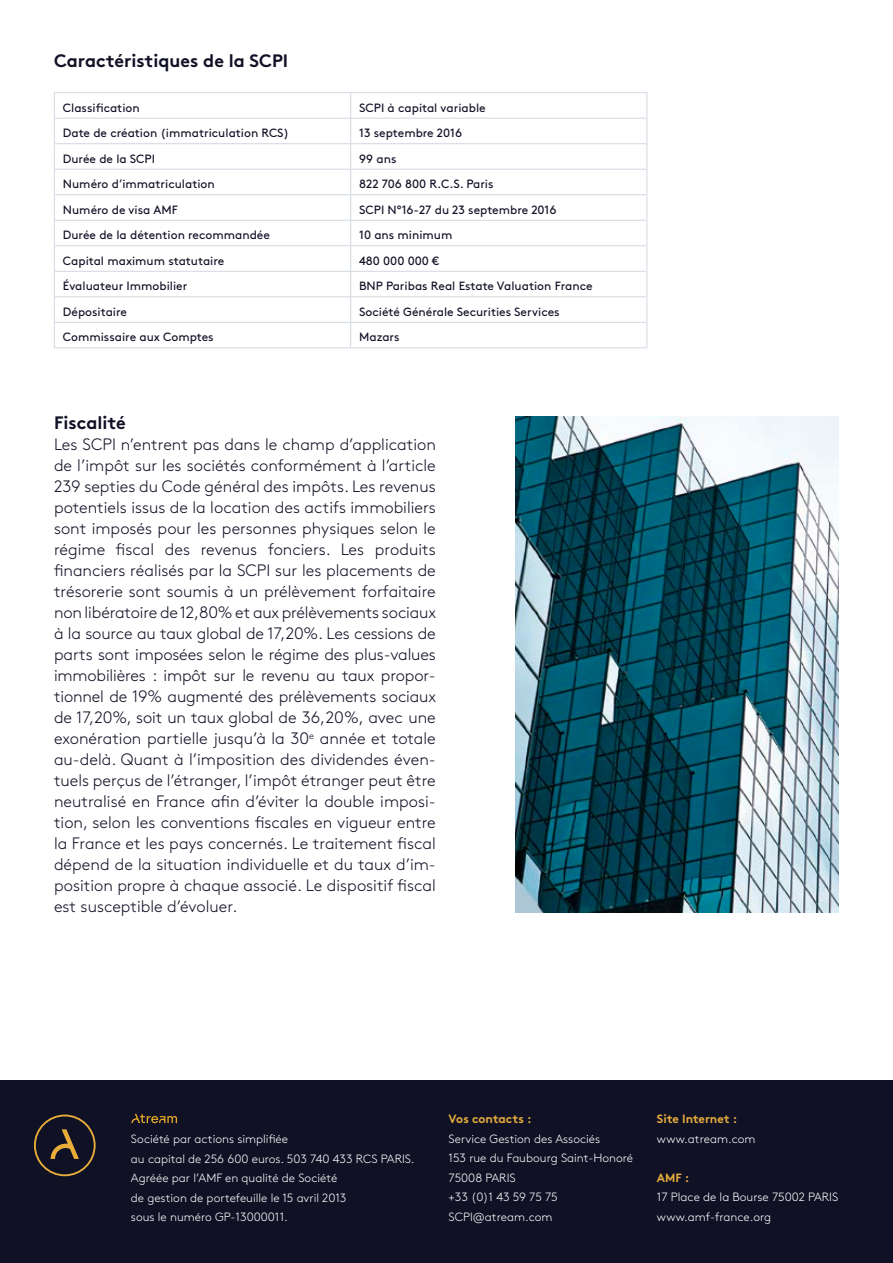
<style>
.page{position:relative;width:893px;height:1263px;background:#fff}
.page>*{position:absolute;margin:0;border:0;box-sizing:border-box;transform-origin:0 0}
.Titre_niveau_2{font:700 18px "Brown";color:#111126}
.Texte_courant_noir{font:300 16.5px/21px "Brown";color:#111126;text-align:justify}
.t1{font:12px "Brown";color:#111126}
.t2{font:300 12px/19.5px "Brown";color:#fff}
.t3{font:700 12px "Brown";color:#e8ae3c}
</style>
<div class="page">
<img style="left:516px;top:416px;width:323px;height:496px">
<hr style="left:54px;top:92px;width:297px;height:1px;background:#d2d7e0">
<hr style="left:351px;top:92px;width:296px;height:1px;background:#d2d7e0">
<hr style="left:54px;top:118px;width:297px;height:1px;background:#d2d7e0">
<hr style="left:351px;top:118px;width:296px;height:1px;background:#d2d7e0">
<hr style="left:54px;top:143px;width:297px;height:1px;background:#d2d7e0">
<hr style="left:351px;top:143px;width:296px;height:1px;background:#d2d7e0">
<hr style="left:54px;top:169px;width:297px;height:1px;background:#d2d7e0">
<hr style="left:351px;top:169px;width:296px;height:1px;background:#d2d7e0">
<hr style="left:54px;top:194px;width:297px;height:1px;background:#d2d7e0">
<hr style="left:351px;top:194px;width:296px;height:1px;background:#d2d7e0">
<hr style="left:54px;top:220px;width:297px;height:1px;background:#d2d7e0">
<hr style="left:351px;top:220px;width:296px;height:1px;background:#d2d7e0">
<hr style="left:54px;top:245px;width:297px;height:1px;background:#d2d7e0">
<hr style="left:351px;top:245px;width:296px;height:1px;background:#d2d7e0">
<hr style="left:54px;top:271px;width:297px;height:1px;background:#d2d7e0">
<hr style="left:351px;top:271px;width:296px;height:1px;background:#d2d7e0">
<hr style="left:54px;top:296px;width:297px;height:1px;background:#d2d7e0">
<hr style="left:351px;top:296px;width:296px;height:1px;background:#d2d7e0">
<hr style="left:54px;top:322px;width:297px;height:1px;background:#d2d7e0">
<svg style="left:54px;top:93px;width:1px;height:254px"></svg>
<hr style="left:351px;top:322px;width:296px;height:1px;background:#d2d7e0">
<svg style="left:350px;top:93px;width:1px;height:254px"></svg>
<svg style="left:646px;top:93px;width:1px;height:254px"></svg>
<hr style="left:54px;top:347px;width:297px;height:1px;background:#d2d7e0">
<hr style="left:351px;top:347px;width:296px;height:1px;background:#d2d7e0">
<div style="left:0;top:1080px;width:893px;height:183px;background:#111126"></div>
<svg style="left:34px;top:1114px;width:62px;height:62px"></svg>
<svg style="left:131px;top:1114px;width:46px;height:9px"></svg>
<p class="Titre_niveau_2" style="left:54px;top:46px;width:236px">Caractéristiques de la SCPI</p>
<p class="t1" style="left:63px;top:98px;width:78px">Classification</p>
<p class="t1" style="left:359px;top:98px;width:128px">SCPI à capital variable</p>
<p class="t1" style="left:63px;top:124px;width:228px">Date de création (immatriculation RCS)</p>
<p class="t1" style="left:359px;top:124px;width:104px">13 septembre 2016</p>
<p class="t1" style="left:63px;top:149px;width:94px">Durée de la SCPI</p>
<p class="t1" style="left:359px;top:149px;width:39px">99 ans</p>
<p class="t1" style="left:63px;top:175px;width:153px">Numéro d’immatriculation</p>
<p class="t1" style="left:359px;top:175px;width:136px">822 706 800 R.C.S. Paris</p>
<p class="t1" style="left:63px;top:200px;width:116px">Numéro de visa AMF</p>
<p class="t1" style="left:359px;top:200px;width:199px">SCPI N°16-27 du 23 septembre 2016</p>
<p class="t1" style="left:63px;top:226px;width:209px">Durée de la détention recommandée</p>
<p class="t1" style="left:359px;top:226px;width:95px">10 ans minimum</p>
<p class="t1" style="left:63px;top:251px;width:163px">Capital maximum statutaire</p>
<p class="t1" style="left:359px;top:251px;width:81px">480 000 000 €</p>
<p class="t1" style="left:63px;top:277px;width:126px">Évaluateur Immobilier</p>
<p class="t1" style="left:359px;top:277px;width:235px">BNP Paribas Real Estate Valuation France</p>
<p class="t1" style="left:63px;top:302px;width:66px">Dépositaire</p>
<p class="t1" style="left:359px;top:302px;width:202px">Société Générale Securities Services</p>
<p class="t1" style="left:63px;top:328px;width:152px">Commissaire aux Comptes</p>
<p class="t1" style="left:359px;top:328px;width:42px">Mazars</p>
<p class="Titre_niveau_2" style="left:54px;top:408px;width:73px">Fiscalité</p>
<p class="Texte_courant_noir" style="left:54px;top:433px;width:384px">Les SCPI n’entrent pas dans le champ d’application de l’impôt sur les sociétés conformément à l’article 239 septies du Code général des impôts. Les revenus potentiels issus de la location des actifs immobiliers sont imposés pour les personnes physiques selon le régime fiscal des revenus fonciers. Les produits financiers réalisés par la SCPI sur les placements de trésorerie sont soumis à un prélèvement forfaitaire non libératoire de 12,80% et aux prélèvements sociaux à la source au taux global de 17,20%. Les cessions de parts sont imposées selon le régime des plus-values immobilières : impôt sur le revenu au taux propor&shy;tionnel de 19% augmenté des prélèvements sociaux de 17,20%, soit un taux global de 36,20%, avec une exonération partielle jusqu’à la 30<sup>e</sup> année et totale au-delà. Quant à l’imposition des dividendes éven&shy;tuels perçus de l’étranger, l’impôt étranger peut être neutralisé en France afin d’éviter la double imposi&shy;tion, selon les conventions fiscales en vigueur entre la France et les pays concernés. Le traitement fiscal dépend de la situation individuelle et du taux d’im&shy;position propre à chaque associé. Le dispositif fiscal est susceptible d’évoluer.</p>
<p class="t2" style="left:131px;top:1128px;width:285px">Société par actions simplifiée<br>au capital de 256 600 euros. 503 740 433 RCS PARIS.</p>
<p class="t2" style="left:131px;top:1167px;width:208px">Agréée par l’AMF en qualité de Société</p>
<p class="t2" style="left:131px;top:1187px;width:217px">de gestion de portefeuille le 15 avril 2013</p>
<p class="t2" style="left:131px;top:1206px;width:158px">sous le numéro GP-13000011.</p>
<p class="t3" style="left:449px;top:1109px;width:85px">Vos contacts :</p>
<p class="t2" style="left:449px;top:1128px;width:153px">Service Gestion des Associés</p>
<p class="t2" style="left:449px;top:1147px;width:186px">153 rue du Faubourg Saint-Honoré</p>
<p class="t2" style="left:449px;top:1167px;width:69px">75008 PARIS</p>
<p class="t2" style="left:449px;top:1186px;width:111px">+33 (0)1 43 59 75 75</p>
<p class="t2" style="left:449px;top:1206px;width:105px">SCPI@atream.com</p>
<p class="t3" style="left:657px;top:1109px;width:82px">Site Internet :</p>
<p class="t2" style="left:657px;top:1128px;width:100px">www.atream.com</p>
<p class="t3" style="left:657px;top:1168px;width:34px">AMF :</p>
<p class="t2" style="left:657px;top:1186px;width:183px">17 Place de la Bourse 75002 PARIS</p>
<p class="t2" style="left:657px;top:1206px;width:116px">www.amf-france.org</p>
</div>
